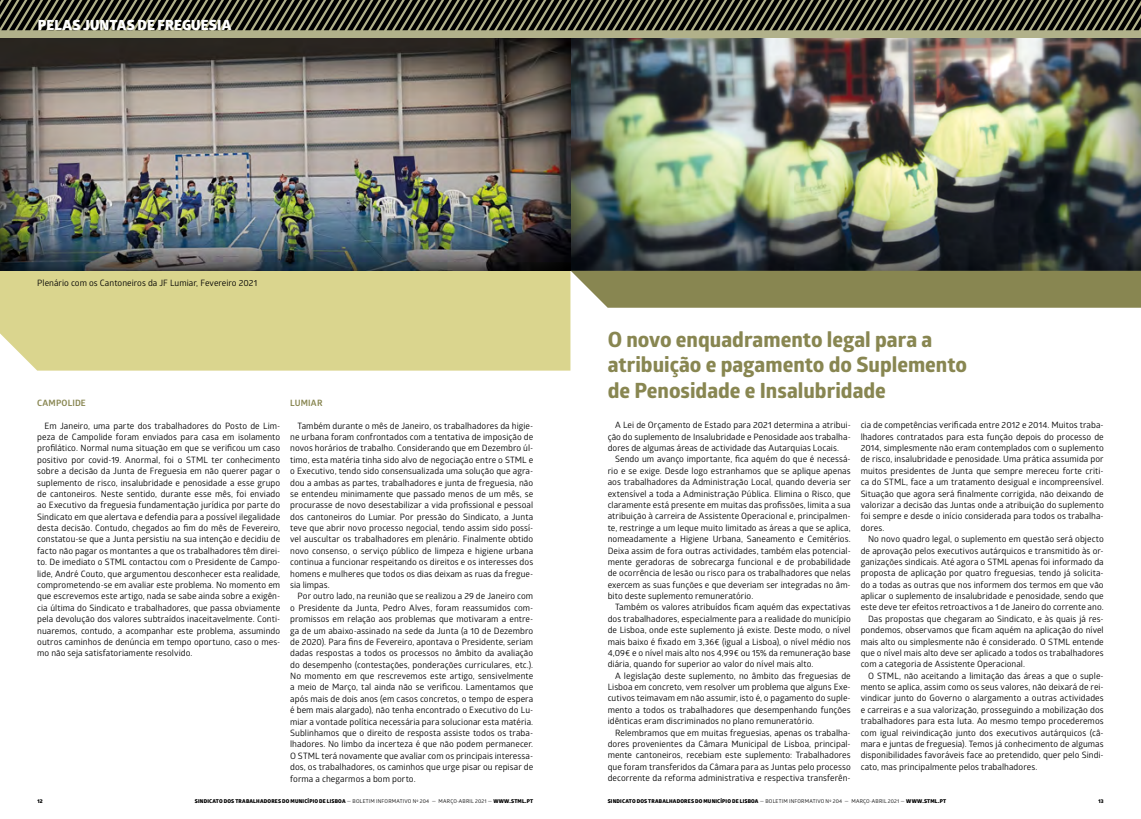
<style>
.page{position:relative;width:1141px;height:819px;background:#fff}
.page>*{position:absolute;margin:0;border:0;box-sizing:border-box;transform-origin:0 0}
.t1{font:800 21px/25.2px "Glober";color:#888651}
.t2{font:800 14px "Glober";letter-spacing:.01em;color:#fff}
.t3{font:8.75px/11.4px "Glober";letter-spacing:.005em;color:#000;text-align:justify}
.t4{font:700 8.75px "Glober";letter-spacing:.015em;color:#888651}
.t5{font:800 5.25px "Glober";letter-spacing:.035em;color:#000}
.s1{font-weight:400}
</style>
<div class="page">
<svg style="left:570px;top:38px;width:571px;height:270px;background:#8b8957"></svg>
<img style="left:571px;top:38px;width:570px;height:233px">
<div style="left:0;top:270px;width:570px;height:100px;background:#dad58e"></div>
<img style="left:0;top:38px;width:570px;height:232px">
<div style="left:0;top:0;width:1141px;height:38px;background:#b1b18a"></div>
<svg style="left:0;top:0;width:1141px;height:30px"></svg>
<h2 class="t2" style="left:38px;top:15px;width:195px">PELAS JUNTAS DE FREGUESIA</h2>
<p class="t3" style="left:37px;top:277px;width:222px">Plenário com os Cantoneiros da JF Lumiar, Fevereiro 2021</p>
<p class="t4" style="left:37px;top:396px;width:50px">CAMPOLIDE</p>
<p class="t3" style="left:37px;top:419px;width:245px;text-indent:7px">Em Janeiro, uma parte dos trabalhadores do Posto de Lim&shy;peza de Campolide foram enviados para casa em isolamento profilático. Normal numa situação em que se verificou um caso positivo por covid-19. Anormal, foi o STML ter conhecimento sobre a decisão da Junta de Freguesia em não querer pagar o suplemento de risco, insalubridade e penosidade a esse grupo de cantoneiros. Neste sentido, durante esse mês, foi enviado ao Executivo da freguesia fundamentação jurídica por parte do Sindicato em que alertava e defendia para a possível ilegalidade desta decisão. Contudo, chegados ao fim do mês de Fevereiro, constatou-se que a Junta persistiu na sua intenção e decidiu de facto não pagar os montantes a que os trabalhadores têm direi&shy;to. De imediato o STML contactou com o Presidente de Campo&shy;lide, André Couto, que argumentou desconhecer esta realidade, comprometendo-se em avaliar este problema. No momento em que escrevemos este artigo, nada se sabe ainda sobre a exigên&shy;cia última do Sindicato e trabalhadores, que passa obviamente pela devolução dos valores subtraídos inaceitavelmente. Conti&shy;nuaremos, contudo, a acompanhar este problema, assumindo outros caminhos de denúncia em tempo oportuno, caso o mes&shy;mo não seja satisfatoriamente resolvido.</p>
<p class="t4" style="left:290px;top:396px;width:34px">LUMIAR</p>
<p class="t3" style="left:290px;top:419px;width:245px;text-indent:7px">Também durante o mês de Janeiro, os trabalhadores da higie&shy;ne urbana foram confrontados com a tentativa de imposição de novos horários de trabalho. Considerando que em Dezembro úl&shy;timo, esta matéria tinha sido alvo de negociação entre o STML e o Executivo, tendo sido consensualizada uma solução que agra&shy;dou a ambas as partes, trabalhadores e junta de freguesia, não se entendeu minimamente que passado menos de um mês, se procurasse de novo desestabilizar a vida profissional e pessoal dos cantoneiros do Lumiar. Por pressão do Sindicato, a Junta teve que abrir novo processo negocial, tendo assim sido possí&shy;vel auscultar os trabalhadores em plenário. Finalmente obtido novo consenso, o serviço público de limpeza e higiene urbana continua a funcionar respeitando os direitos e os interesses dos homens e mulheres que todos os dias deixam as ruas da fregue&shy;sia limpas.</p>
<p class="t3" style="left:290px;top:590px;width:245px;text-indent:7px">Por outro lado, na reunião que se realizou a 29 de Janeiro com o Presidente da Junta, Pedro Alves, foram reassumidos com&shy;promissos em relação aos problemas que motivaram a entre&shy;ga de um abaixo-assinado na sede da Junta (a 10 de Dezembro de 2020). Para fins de Fevereiro, apontava o Presidente, seriam dadas respostas a todos os processos no âmbito da avaliação do desempenho (contestações, ponderações curriculares, etc.).<br>No momento em que rescrevemos este artigo, sensivelmente a meio de Março, tal ainda não se verificou. Lamentamos que após mais de dois anos (em casos concretos, o tempo de espera é bem mais alargado), não tenha encontrado o Executivo do Lu&shy;miar a vontade política necessária para solucionar esta matéria.<br>Sublinhamos que o direito de resposta assiste todos os traba&shy;lhadores. No limbo da incerteza é que não podem permanecer.<br>O STML terá novamente que avaliar com os principais interessa&shy;dos, os trabalhadores, os caminhos que urge pisar ou repisar de forma a chegarmos a bom porto.</p>
<h1 class="t1" style="left:608px;top:327px;width:361px">O novo enquadramento legal para a atribuição e pagamento do Suplemento de Penosidade e Insalubridade</h1>
<p class="t3" style="left:608px;top:419px;width:245px;text-indent:7px">A Lei de Orçamento de Estado para 2021 determina a atribui&shy;ção do suplemento de Insalubridade e Penosidade aos trabalha&shy;dores de algumas áreas de actividade das Autarquias Locais.</p>
<p class="t3" style="left:608px;top:453px;width:245px;text-indent:7px">Sendo um avanço importante, fica aquém do que é necessá&shy;rio e se exige. Desde logo estranhamos que se aplique apenas aos trabalhadores da Administração Local, quando deveria ser extensível a toda a Administração Pública. Elimina o Risco, que claramente está presente em muitas das profissões, limita a sua atribuição à carreira de Assistente Operacional e, principalmen&shy;te, restringe a um leque muito limitado as áreas a que se aplica, nomeadamente a Higiene Urbana, Saneamento e Cemitérios.<br>Deixa assim de fora outras actividades, também elas potencial&shy;mente geradoras de sobrecarga funcional e de probabilidade de ocorrência de lesão ou risco para os trabalhadores que nelas exercem as suas funções e que deveriam ser integradas no âm&shy;bito deste suplemento remuneratório.</p>
<p class="t3" style="left:608px;top:601px;width:245px;text-indent:7px">Também os valores atribuídos ficam aquém das expectativas dos trabalhadores, especialmente para a realidade do município de Lisboa, onde este suplemento já existe. Deste modo, o nível mais baixo é fixado em 3,36€ (igual a Lisboa), o nível médio nos 4,09€ e o nível mais alto nos 4,99€ ou 15% da remuneração base diária, quando for superior ao valor do nível mais alto.</p>
<p class="t3" style="left:608px;top:669px;width:245px;text-indent:7px">A legislação deste suplemento, no âmbito das freguesias de Lisboa em concreto, vem resolver um problema que alguns Exe&shy;cutivos teimavam em não assumir, isto é, o pagamento do suple&shy;mento a todos os trabalhadores que desempenhando funções idênticas eram discriminados no plano remuneratório.</p>
<p class="t3" style="left:608px;top:726px;width:245px;text-indent:7px">Relembramos que em muitas freguesias, apenas os trabalha&shy;dores provenientes da Câmara Municipal de Lisboa, principal&shy;mente cantoneiros, recebiam este suplemento: Trabalhadores que foram transferidos da Câmara para as Juntas pelo processo decorrente da reforma administrativa e respectiva transferên-</p>
<p class="t3" style="left:861px;top:419px;width:245px">cia de competências verificada entre 2012 e 2014. Muitos traba&shy;lhadores contratados para esta função depois do processo de 2014, simplesmente não eram contemplados com o suplemento de risco, insalubridade e penosidade. Uma prática assumida por muitos presidentes de Junta que sempre mereceu forte criti&shy;ca do STML, face a um tratamento desigual e incompreensível.<br>Situação que agora será finalmente corrigida, não deixando de valorizar a decisão das Juntas onde a atribuição do suplemento foi sempre e desde o início considerada para todos os trabalha&shy;dores.</p>
<p class="t3" style="left:868px;top:533px;width:237px">No novo quadro legal, o suplemento em questão será objecto</p>
<p class="t3" style="left:861px;top:544px;width:245px">de aprovação pelos executivos autárquicos e transmitido às or-</p>
<p class="t3" style="left:861px;top:555px;width:245px">ganizações sindicais. Até agora o STML apenas foi informado da</p>
<p class="t3" style="left:861px;top:567px;width:245px">proposta de aplicação por quatro freguesias, tendo já solicita-</p>
<p class="t3" style="left:861px;top:578px;width:245px">do a todas as outras que nos informem dos termos em que vão</p>
<p class="t3" style="left:861px;top:589px;width:245px">aplicar o suplemento de insalubridade e penosidade, sendo que</p>
<p class="t3" style="left:861px;top:601px;width:245px">este deve ter efeitos retroactivos a 1 de Janeiro do corrente ano.</p>
<p class="t3" style="left:868px;top:612px;width:237px">Das propostas que chegaram ao Sindicato, e às quais já res-</p>
<p class="t3" style="left:861px;top:624px;width:245px">pondemos, observamos que ficam aquém na aplicação do nível</p>
<p class="t3" style="left:861px;top:635px;width:245px">mais alto ou simplesmente não é considerado. O STML entende</p>
<p class="t3" style="left:861px;top:646px;width:245px">que o nível mais alto deve ser aplicado a todos os trabalhadores</p>
<p class="t3" style="left:861px;top:658px;width:166px">com a categoria de Assistente Operacional.</p>
<p class="t3" style="left:868px;top:669px;width:237px">O STML, não aceitando a limitação das áreas a que o suple-</p>
<p class="t3" style="left:861px;top:680px;width:245px">mento se aplica, assim como os seus valores, não deixará de rei-</p>
<p class="t3" style="left:861px;top:692px;width:245px">vindicar junto do Governo o alargamento a outras actividades</p>
<p class="t3" style="left:861px;top:703px;width:245px">e carreiras e a sua valorização, prosseguindo a mobilização dos</p>
<p class="t3" style="left:861px;top:715px;width:245px">trabalhadores para esta luta. Ao mesmo tempo procederemos</p>
<p class="t3" style="left:861px;top:726px;width:245px">com igual reivindicação junto dos executivos autárquicos (câ-</p>
<p class="t3" style="left:861px;top:737px;width:245px">mara e juntas de freguesia). Temos já conhecimento de algumas</p>
<p class="t3" style="left:861px;top:749px;width:245px">disponibilidades favoráveis face ao pretendido, quer pelo Sindi-</p>
<p class="t3" style="left:861px;top:760px;width:178px">cato, mas principalmente pelos trabalhadores.</p>
<p class="t5" style="left:37px;top:797px;width:7px">12</p>
<p class="t5" style="left:195px;top:797px;width:340px">SINDICATO DOS TRABALHADORES DO MUNICÍPIO DE LISBOA <span class="s1">— BOLETIM INFORMATIVO Nº 204 — MARÇO-ABRIL 2021 —</span> WWW.STML.PT</p>
<p class="t5" style="left:608px;top:797px;width:340px">SINDICATO DOS TRABALHADORES DO MUNICÍPIO DE LISBOA <span class="s1">— BOLETIM INFORMATIVO Nº 204 — MARÇO-ABRIL 2021 —</span> WWW.STML.PT</p>
<p class="t5" style="left:1098px;top:797px;width:7px">13</p>
</div>
